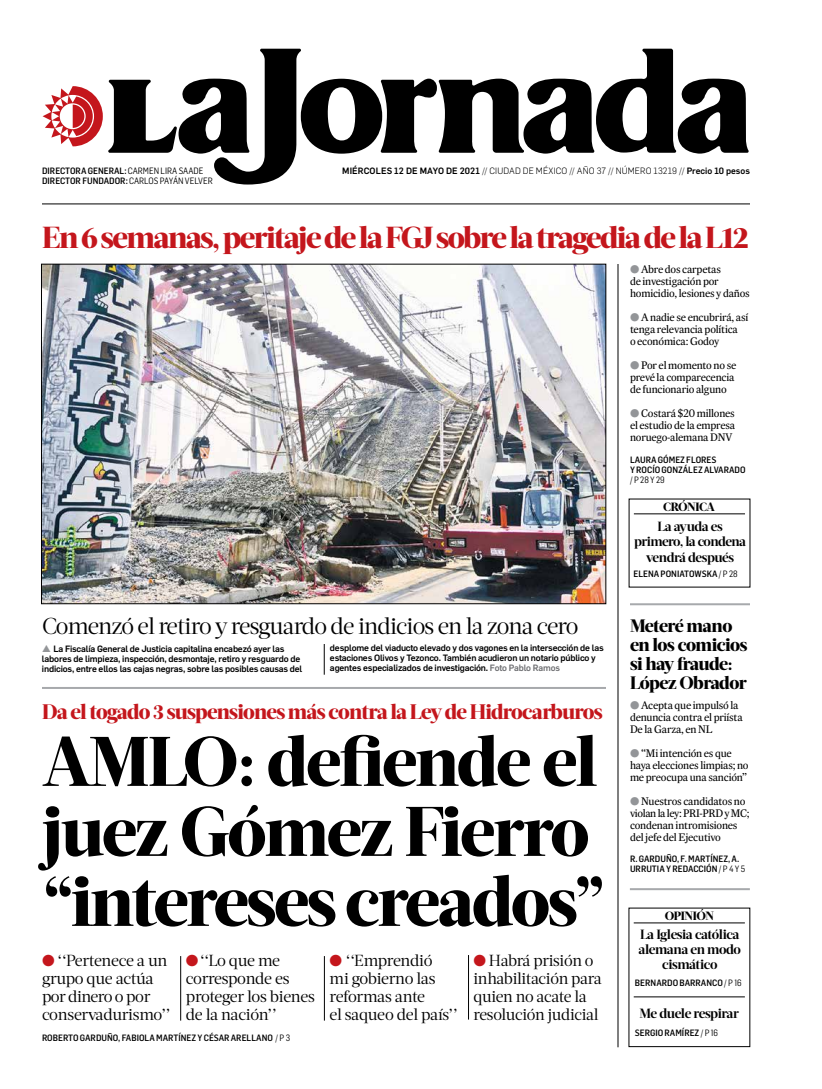
<style>
.page{position:relative;width:822px;height:1089px;background:#fff}
.page>*{position:absolute;margin:0;border:0;box-sizing:border-box;transform-origin:0 0}
.t1{font:800 70px/70px "Acta Headline";letter-spacing:-.03em;color:#000}
.t2{font:800 30.4px "Acta Headline";letter-spacing:-.05em;color:#c4161c}
.t3{font:23px "Acta Headline";letter-spacing:-.04em;color:#000}
.t4{font:800 21px "Acta Headline";letter-spacing:-.035em;color:#c4161c}
.t5{font:800 18px/19px "Acta Headline";letter-spacing:-.03em;color:#000}
.t6{font:16px/18px "Acta Deck";letter-spacing:-.02em;color:#000}
.t7{font:700 13.4px/15px "Acta Headline";letter-spacing:-.03em;color:#000;text-align:center}
.t8{font:700 13.3px/15.5px "Acta Headline";letter-spacing:-.04em;color:#000;text-align:center}
.t9{font:800 12px "Acta Headline";letter-spacing:-.04em;color:#000}
.t10{font:11px/12px "Expresso Tx";letter-spacing:-.02em;color:#000}
.t11{font:500 9px/10px "Flama";letter-spacing:-.02em;color:#000}
.t12{font:500 9px/10px "Flama Semicond";color:#000}
.t13{font:300 9px "Flama";letter-spacing:.01em;color:#000}
.t14{font:9px "Flama Semicond";color:#000}
.s1{font-weight:400}
.s2{font-weight:500}
.s3{color:#939598}
.s4{color:#6d6e71}
.s5{color:#c4161c}
</style>
<div class="page">
<svg style="left:43px;top:49px;width:706px;height:136px"></svg>
<hr style="left:42px;top:204px;width:708px;height:1px;background:#000">
<hr style="left:618px;top:264px;width:1px;height:783px;background:#000">
<hr style="left:181px;top:956px;width:1px;height:65px;background:#000">
<hr style="left:324px;top:956px;width:1px;height:65px;background:#000">
<hr style="left:468px;top:955px;width:1px;height:65px;background:#000">
<hr style="left:42px;top:687px;width:564px;height:2px;background:#a7a9ac">
<img style="left:43px;top:266px;width:561px;height:336px">
<hr style="left:324px;top:644px;width:1px;height:31px;background:#000">
<hr style="left:630px;top:888px;width:120px;height:2px;background:#a7a9ac">
<hr style="left:630px;top:603px;width:120px;height:2px;background:#a7a9ac">
<hr style="left:634px;top:923px;width:111px;height:1px;background:#000">
<hr style="left:634px;top:997px;width:111px;height:1px;background:#000">
<hr style="left:634px;top:514px;width:111px;height:1px;background:#000">
<p class="t12" style="left:42px;top:166px;width:163px">DIRECTORA GENERAL: <span class="s1">CARMEN LIRA SAADE</span></p>
<p class="t13" style="left:342px;top:164px;width:409px"><span class="s2">miércoles 12 de mayo de 2021</span> // CIUDAD DE MÉXICO // AÑO 37 // NÚM ERO 13219 // <span class="s2">Precio 10 pesos</span></p>
<p class="t12" style="left:42px;top:176px;width:172px">DIRECTOR FUNDADOR: <span class="s1">CARLOS PAYÁN VELVER</span></p>
<h2 class="t2" style="left:42px;top:219px;width:708px">En 6 semanas, peritaje de la FGJ sobre la tragedia de la L12</h2>
<p class="t10" style="left:630px;top:263px;width:121px"><span class="s3">●</span> Abre dos carpetas<br>de investigación por homicidio, lesiones y daños</p>
<p class="t10" style="left:630px;top:311px;width:120px"><span class="s3">●</span> A nadie se encubrirá, así tenga relevancia política<br>o económica: Godoy</p>
<p class="t10" style="left:630px;top:359px;width:108px"><span class="s3">●</span> Por el momento no se prevé la comparecencia de funcionario alguno</p>
<p class="t10" style="left:630px;top:407px;width:107px;text-align:justify"><span class="s3">●</span> Costará $20 millones el estudio de la empresa noruego-alemana DNV</p>
<p class="t12" style="left:630px;top:454px;width:117px">LAURA GÓMEZ FLORES<br>Y ROCÍO GONZÁLEZ ALVARADO</p>
<p class="t14" style="left:630px;top:474px;width:36px">/ P 28 Y 29</p>
<h3 class="t3" style="left:42px;top:612px;width:538px">Comenzó el retiro y resguardo de indicios en la zona cero</h3>
<p class="t11" style="left:42px;top:643px;width:262px"><span class="s3">▲</span> La Fiscalía General de Justicia capitalina encabezó ayer las labores de limpieza, inspección, desmontaje, retiro y resguardo de indicios, entre ellos las cajas negras, sobre las posibles causas del</p>
<p class="t11" style="left:330px;top:643px;width:275px">desplome del viaducto elevado y dos vagones en la intersección de las estaciones Olivos y Tezonco. También acudieron un notario público y agentes especializados de investigación. <span class="s4">Foto Pablo Ramos</span></p>
<h3 class="t4" style="left:42px;top:699px;width:562px">Da el togado 3 suspensiones más contra la Ley de Hidrocarburos</h3>
<h1 class="t1" style="left:42px;top:727px;width:565px">AMLO: defiende el juez Gómez Fierro “intereses creados”</h1>
<h3 class="t6" style="left:42px;top:952px;width:130px"><span class="s5">●</span> ‘‘Pertenece a un grupo que actúa por dinero o por conservadurismo’’</h3>
<h3 class="t6" style="left:186px;top:952px;width:131px"><span class="s5">●</span> ‘‘Lo que me corresponde es proteger los bienes de la nación’’</h3>
<h3 class="t6" style="left:330px;top:952px;width:130px"><span class="s5">●</span> ‘‘Emprendió<br>mi gobierno las reformas ante<br>el saqueo del país’’</h3>
<h3 class="t6" style="left:473px;top:952px;width:130px"><span class="s5">●</span> Habrá prisión o inhabilitación para quien no acate la resolución judicial</h3>
<p class="t12" style="left:42px;top:1033px;width:250px">ROBERTO GARDUÑO, FABIOLA MARTÍNEZ Y CÉSAR ARELLANO <span class="s1">/ P 3</span></p>
<p class="t9" style="left:663px;top:500px;width:53px">CRÓNICA</p>
<p class="t8" style="left:634px;top:519px;width:114px">La ayuda es primero, la condena vendrá después</p>
<p class="t12" style="left:633px;top:569px;width:106px">ELENA PONIATOWSKA <span class="s1">/ P 28</span></p>
<h3 class="t5" style="left:630px;top:616px;width:119px">Meteré mano en los comicios si hay fraude:<br>López Obrador</h3>
<p class="t10" style="left:630px;top:699px;width:114px"><span class="s3">●</span> Acepta que impulsó la denuncia contra el priísta<br>De la Garza, en NL</p>
<p class="t10" style="left:630px;top:747px;width:120px"><span class="s3">●</span> ‘‘Mi intención es que haya elecciones limpias; no me preocupa una sanción’’</p>
<p class="t10" style="left:630px;top:795px;width:121px"><span class="s3">●</span> Nuestros candidatos no violan la ley: PRI-PRD y MC; condenan intromisiones del jefe del Ejecutivo</p>
<p class="t12" style="left:630px;top:854px;width:117px">R. GARDUÑO, F. MARTÍNEZ, A.<br>URRUTIA Y REDACCIÓN <span class="s1">/ P 4 Y 5</span></p>
<p class="t9" style="left:665px;top:909px;width:51px">OPINIÓN</p>
<p class="t7" style="left:639px;top:927px;width:104px">La Iglesia católica alemana en modo cismático</p>
<p class="t12" style="left:635px;top:978px;width:108px">BERNARDO BARRANCO <span class="s1">/ P 16</span></p>
<p class="t12" style="left:635px;top:1027px;width:85px">SERGIO RAMÍREZ <span class="s1">/ P 16</span></p>
<p class="t7" style="left:640px;top:1006px;width:101px">Me duele respirar</p>
</div>
